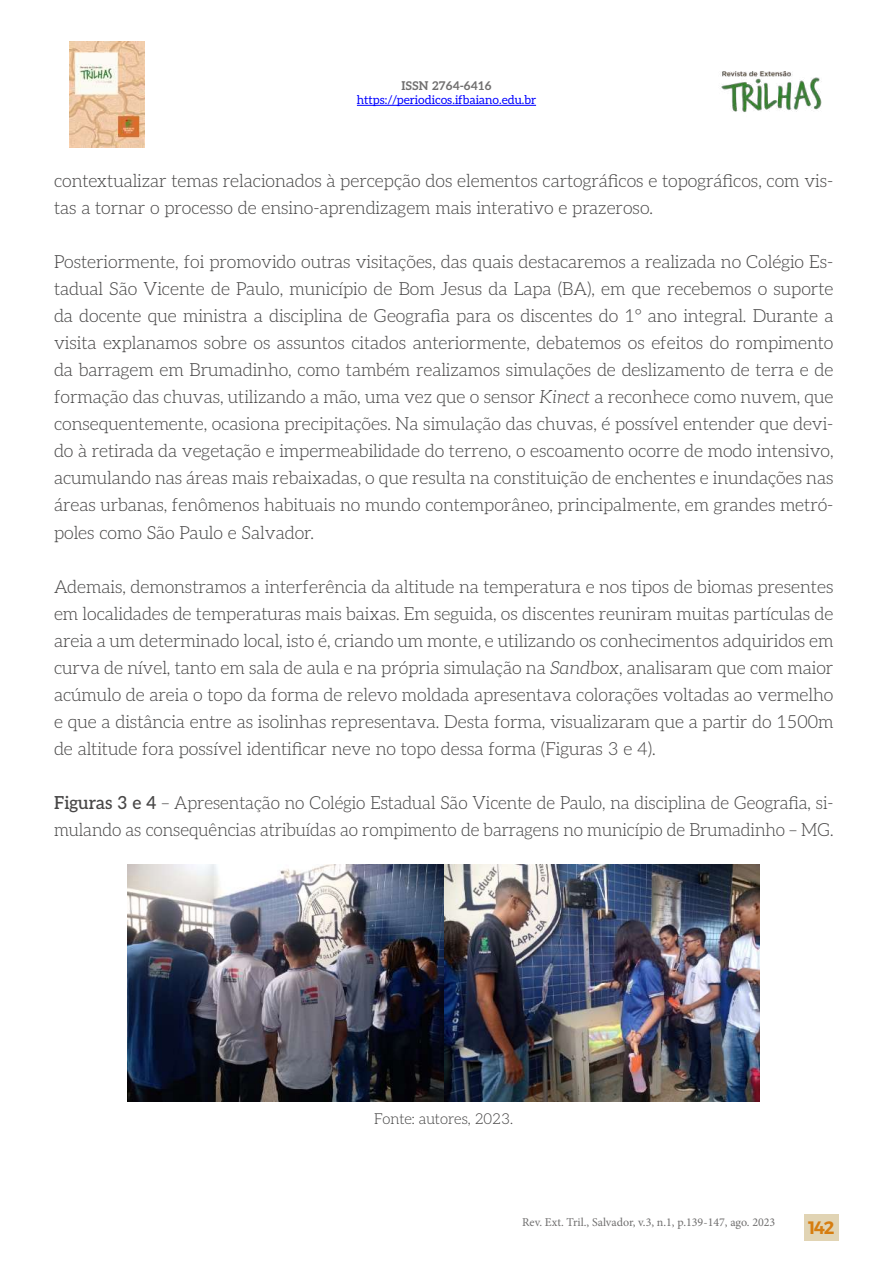
<style>
.page{position:relative;width:893px;height:1263px;background:#fff}
.page>*{position:absolute;margin:0;border:0;box-sizing:border-box;transform-origin:0 0}
.t1{font:300 18px/27px "Aleo";color:#484747}
.t2{font:18px "Trueno S Bd";color:#d67d0f}
.t3{font:300 15px "Aleo";color:#484747}
.t4{font:12px "Minion Pro";color:#706f6f}
.t5{font:12px "Aleo";color:#00f}
.t6{font:700 12px "Aleo";color:#706f6f}
.s1{font-style:italic}
.s2{font-weight:500}
</style>
<div class="page">
<div style="left:804px;top:1214px;width:35px;height:27px;background:#e1d4b4"></div>
<hr style="left:357px;top:105px;width:179px;height:1px;background:#00f">
<img style="left:70px;top:41px;width:75px;height:107px">
<img style="left:721px;top:71px;width:101px;height:41px">
<img style="left:128px;top:864px;width:632px;height:238px">
<p class="t6" style="left:401px;top:76px;width:92px">ISSN 2764-6416</p>
<p class="t5" style="left:357px;top:90px;width:181px">https://periodicos.ifbaiano.edu.br</p>
<p class="t1" style="left:54px;top:167px;width:781px">contextualizar temas relacionados à percepção dos elementos cartográficos e topográficos, com vis&shy;tas a tornar o processo de ensino-aprendizagem mais interativo e prazeroso.</p>
<p class="t1" style="left:54px;top:248px;width:781px;text-align:justify">Posteriormente, foi promovido outras visitações, das quais destacaremos a realizada no Colégio Es&shy;tadual São Vicente de Paulo, município de Bom Jesus da Lapa (BA), em que recebemos o suporte da docente que ministra a disciplina de Geografia para os discentes do 1° ano integral. Durante a visita explanamos sobre os assuntos citados anteriormente, debatemos os efeitos do rompimento da barragem em Brumadinho, como também realizamos simulações de deslizamento de terra e de formação das chuvas, utilizando a mão, uma vez que o sensor <span class="s1">Kinect</span> a reconhece como nuvem, que consequentemente, ocasiona precipitações. Na simulação das chuvas, é possível entender que devi&shy;do à retirada da vegetação e impermeabilidade do terreno, o escoamento ocorre de modo intensivo, acumulando nas áreas mais rebaixadas, o que resulta na constituição de enchentes e inundações nas áreas urbanas, fenômenos habituais no mundo contemporâneo, principalmente, em grandes metró&shy;poles como São Paulo e Salvador.</p>
<p class="t1" style="left:54px;top:572px;width:781px;text-align:justify">Ademais, demonstramos a interferência da altitude na temperatura e nos tipos de biomas presentes em localidades de temperaturas mais baixas. Em seguida, os discentes reuniram muitas partículas de areia a um determinado local, isto é, criando um monte, e utilizando os conhecimentos adquiridos em curva de nível, tanto em sala de aula e na própria simulação na <span class="s1">Sandbox</span>, analisaram que com maior acúmulo de areia o topo da forma de relevo moldada apresentava colorações voltadas ao vermelho e que a distância entre as isolinhas representava. Desta forma, visualizaram que a partir do 1500m de altitude fora possível identificar neve no topo dessa forma (Figuras 3 e 4).</p>
<p class="t1" style="left:54px;top:788px;width:781px"><span class="s2">Figuras 3 e 4</span> – Apresentação no Colégio Estadual São Vicente de Paulo, na disciplina de Geografia, si&shy;mulando as consequências atribuídas ao rompimento de barragens no município de Brumadinho – MG.</p>
<p class="t3" style="left:374px;top:1107px;width:140px">Fonte: autores, 2023.</p>
<p class="t4" style="left:522px;top:1214px;width:255px">Rev. Ext. Tril., Salvador, v.3, n.1, p.139-147, ago. 2023</p>
<p class="t2" style="left:808px;top:1217px;width:28px">142</p>
</div>
